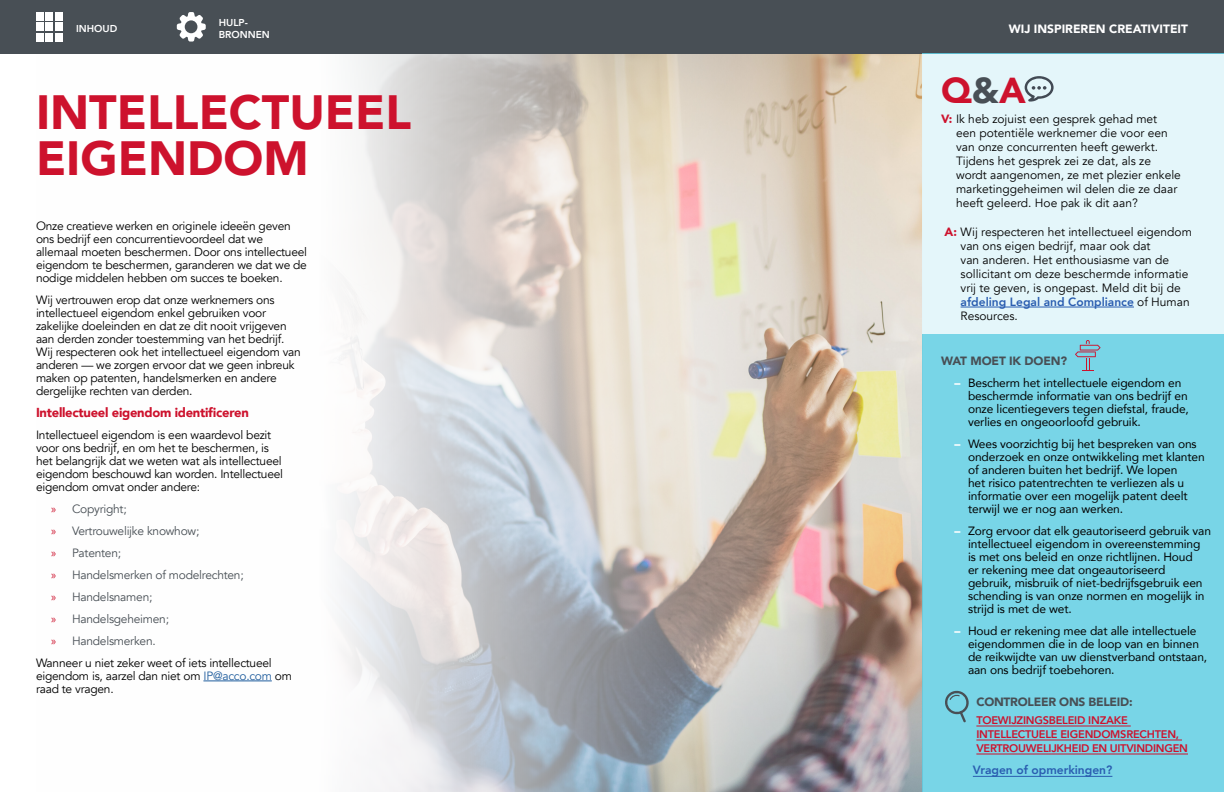
<style>
.page{position:relative;width:1224px;height:792px;background:#fff}
.page>*{position:absolute;margin:0;border:0;box-sizing:border-box;transform-origin:0 0}
.t1{font:900 48px/46px "Avenir";color:#cd122d}
.t2{font:900 36px "Avenir";color:#cd122d}
.t3{font:900 13px "Avenir";letter-spacing:-.02em;color:#cd122d}
.t4{font:12px/13px "Avenir";letter-spacing:-.02em;color:#000}
.t5{font:12px/13px "Avenir";letter-spacing:-.01em;color:#000}
.t6{font:12px/14px "Avenir";color:#000}
.t7{font:12px "Avenir";letter-spacing:-.02em;color:#484f55}
.t8{font:900 12px "Avenir";color:#fff}
.t9{font:900 12px "Avenir";letter-spacing:-.02em;color:#484f55}
.t10{font:800 12px "Avenir";color:#2a5db0}
.t11{font:800 11px/14px "Avenir";letter-spacing:-.02em;color:#cd122d}
.t12{font:800 10px/12px "Avenir";color:#fff}
.s1{font-family:"Myriad Pro";color:#cd122d}
.s2{color:#215e9e}
.s3{color:#484f55}
.s4{font-weight:900;color:#cd122d}
.s5{font-weight:800;color:#2a5db0}
.s6{font-weight:900;color:#fff}
</style>
<div class="page">
<div style="left:0;top:0;width:1224px;height:54px;background:#484f55"></div>
<div style="left:36px;top:12px;width:8px;height:8px;background:#fff"></div>
<div style="left:36px;top:23px;width:8px;height:8px;background:#fff"></div>
<div style="left:36px;top:33px;width:8px;height:8px;background:#fff"></div>
<div style="left:46px;top:12px;width:7px;height:9px;background:#fff"></div>
<div style="left:46px;top:23px;width:7px;height:8px;background:#fff"></div>
<div style="left:46px;top:33px;width:7px;height:9px;background:#fff"></div>
<div style="left:55px;top:12px;width:8px;height:8px;background:#fff"></div>
<div style="left:55px;top:23px;width:8px;height:8px;background:#fff"></div>
<div style="left:55px;top:33px;width:8px;height:8px;background:#fff"></div>
<svg style="left:177px;top:12px;width:29px;height:30px"></svg>
<img style="left:203px;top:54px;width:719px;height:738px">
<div style="left:922px;top:54px;width:302px;height:738px;background:#78d5e7"></div>
<div style="left:922px;top:54px;width:302px;height:279px;background:#e4f6fa"></div>
<hr style="left:203px;top:681px;width:69px;height:1px;background:#215e9e">
<svg style="left:945px;top:690px;width:24px;height:32px"></svg>
<hr style="left:976px;top:726px;width:155px;height:1px;background:#cd122d">
<hr style="left:976px;top:740px;width:206px;height:1px;background:#cd122d">
<hr style="left:976px;top:754px;width:212px;height:1px;background:#cd122d">
<hr style="left:961px;top:307px;width:173px;height:1px;background:#2a5db0">
<svg style="left:1025px;top:76px;width:29px;height:26px"></svg>
<svg style="left:1075px;top:340px;width:26px;height:31px"></svg>
<hr style="left:973px;top:776px;width:139px;height:1px;background:#2a5db0">
<p class="t12" style="left:219px;top:16px;width:53px">HULP-<br>BRONNEN</p>
<p class="t12" style="left:76px;top:22px;width:43px">INHOUD</p>
<p class="t8" style="left:1009px;top:19px;width:181px">WIJ INSPIREREN CREATIVITEIT</p>
<p class="t8" style="left:1125px;top:19px;width:64px">TITEL HIER</p>
<h1 class="t1" style="left:36px;top:88px;width:377px">INTELLECTUEEL<br>EIGENDOM</h1>
<p class="t4" style="left:36px;top:220px;width:273px">Onze creatieve werken en originele ideeën geven ons bedrijf een concurrentievoordeel dat we allemaal moeten beschermen. Door ons intellectueel eigendom te beschermen, garanderen we dat we de nodige middelen hebben om succes te boeken.</p>
<p class="t4" style="left:36px;top:294px;width:266px">Wij vertrouwen erop dat onze werknemers ons intellectueel eigendom enkel gebruiken voor zakelijke doeleinden en dat ze dit nooit vrijgeven aan derden zonder toestemming van het bedrijf.<br>Wij respecteren ook het intellectueel eigendom van anderen — we zorgen ervoor dat we geen inbreuk maken op patenten, handelsmerken en andere dergelijke rechten van derden.</p>
<p class="t3" style="left:36px;top:401px;width:214px">Intellectueel eigendom identificeren</p>
<p class="t4" style="left:36px;top:429px;width:249px">Intellectueel eigendom is een waardevol bezit voor ons bedrijf, en om het te beschermen, is het belangrijk dat we weten wat als intellectueel eigendom beschouwd kan worden. Intellectueel eigendom omvat onder andere:</p>
<p class="t7" style="left:51px;top:502px;width:77px"><span class="s1">»</span> Copyright;</p>
<p class="t7" style="left:51px;top:524px;width:150px"><span class="s1">»</span> Vertrouwelijke knowhow;</p>
<p class="t7" style="left:51px;top:546px;width:72px"><span class="s1">»</span> Patenten;</p>
<p class="t7" style="left:51px;top:568px;width:194px"><span class="s1">»</span> Handelsmerken of modelrechten;</p>
<p class="t7" style="left:51px;top:590px;width:103px"><span class="s1">»</span> Handelsnamen;</p>
<p class="t7" style="left:51px;top:612px;width:120px"><span class="s1">»</span> Handelsgeheimen;</p>
<p class="t7" style="left:51px;top:634px;width:106px"><span class="s1">»</span> Handelsmerken.</p>
<p class="t4" style="left:36px;top:657px;width:237px">Wanneer u niet zeker weet of iets intellectueel</p>
<p class="t4" style="left:36px;top:670px;width:258px">eigendom is, aarzel dan niet om <span class="s2">IP@acco.com</span> om raad te vragen.</p>
<h2 class="t2" style="left:941px;top:60px;width:86px">Q<span class="s3">&amp;</span>A</h2>
<p class="t6" style="left:956px;top:112px;width:226px;text-indent:-15px"><span class="s4">V:</span> Ik heb zojuist een gesprek gehad met<br>een potentiële werknemer die voor een van onze concurrenten heeft gewerkt.<br>Tijdens het gesprek zei ze dat, als ze wordt aangenomen, ze met plezier enkele marketinggeheimen wil delen die ze daar heeft geleerd. Hoe pak ik dit aan?</p>
<p class="t6" style="left:961px;top:225px;width:233px;text-indent:-16px"><span class="s4">A:</span> Wij respecteren het intellectueel eigendom van ons eigen bedrijf, maar ook dat<br>van anderen. Het enthousiasme van de sollicitant om deze beschermde informatie vrij te geven, is ongepast. Meld dit bij de <span class="s5">afdeling Legal and Compliance</span> of Human Resources.</p>
<p class="t9" style="left:941px;top:350px;width:128px">WAT MOET IK DOEN?</p>
<p class="t5" style="left:968px;top:376px;width:222px;text-indent:-14px"><span class="s6">–</span> Bescherm het intellectuele eigendom en beschermde informatie van ons bedrijf en onze licentiegevers tegen diefstal, fraude, verlies en ongeoorloofd gebruik.</p>
<p class="t5" style="left:968px;top:437px;width:238px;text-indent:-14px"><span class="s6">–</span> Wees voorzichtig bij het bespreken van ons onderzoek en onze ontwikkeling met klanten of anderen buiten het bedrijf. We lopen<br>het risico patentrechten te verliezen als u informatie over een mogelijk patent deelt terwijl we er nog aan werken.</p>
<p class="t5" style="left:968px;top:524px;width:244px;text-indent:-14px"><span class="s6">–</span> Zorg ervoor dat elk geautoriseerd gebruik van intellectueel eigendom in overeenstemming is met ons beleid en onze richtlijnen. Houd<br>er rekening mee dat ongeautoriseerd gebruik, misbruik of niet-bedrijfsgebruik een schending is van onze normen en mogelijk in strijd is met de wet.</p>
<p class="t5" style="left:968px;top:624px;width:241px;text-indent:-14px"><span class="s6">–</span> Houd er rekening mee dat alle intellectuele eigendommen die in de loop van en binnen de reikwijdte van uw dienstverband ontstaan, aan ons bedrijf toebehoren.</p>
<p class="t9" style="left:976px;top:691px;width:158px">CONTROLEER ONS BELEID:</p>
<p class="t11" style="left:976px;top:713px;width:213px">TOEWIJZINGSBELEID INZAKE<br>INTELLECTUELE EIGENDOMSRECHTEN,<br>VERTROUWELIJKHEID EN UITVINDINGEN</p>
<p class="t10" style="left:973px;top:761px;width:141px">Vragen of opmerkingen?</p>
</div>
